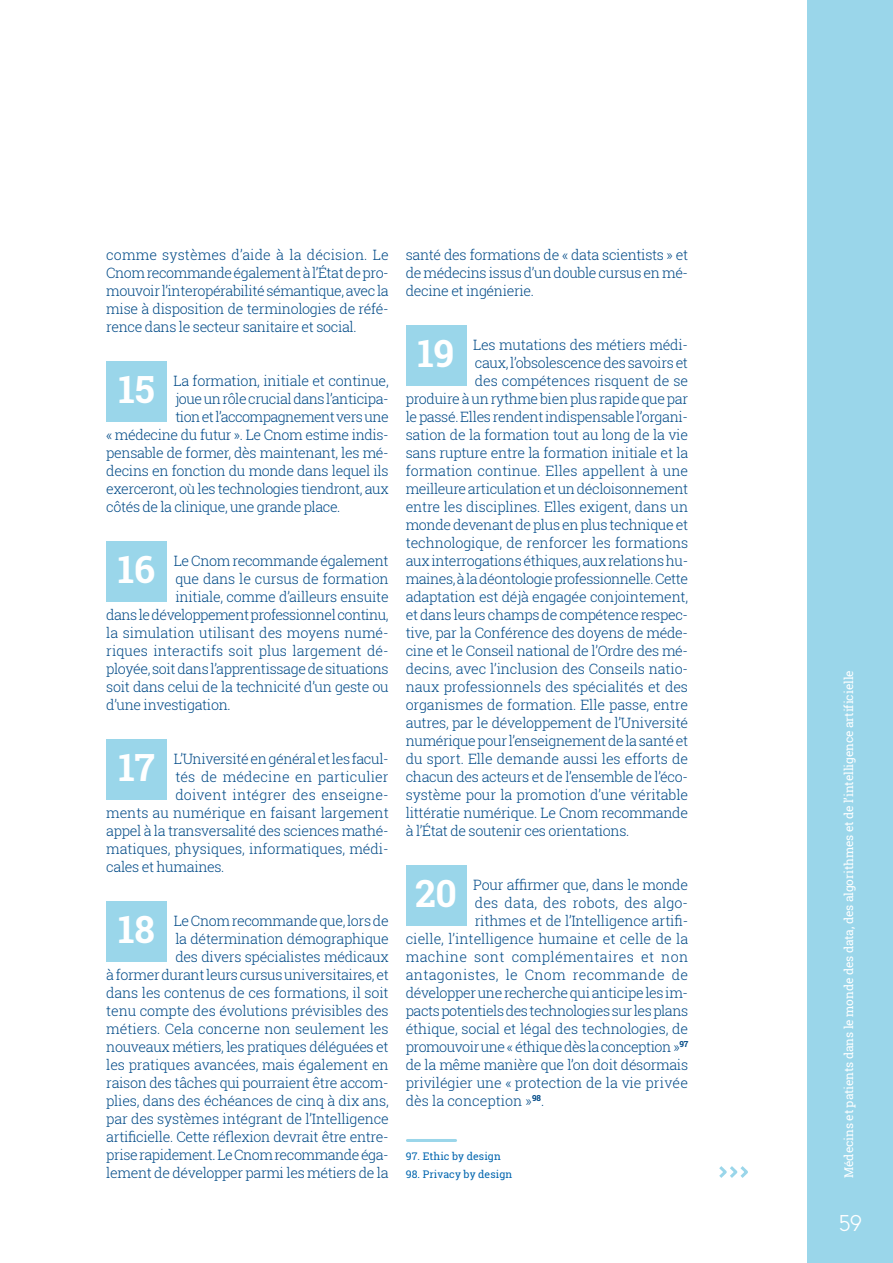
<style>
.page{position:relative;width:893px;height:1263px;background:#fff}
.page>*{position:absolute;margin:0;border:0;box-sizing:border-box;transform-origin:0 0}
.t1{font:700 37.5px "Roboto Slab";letter-spacing:-.01em;color:#fff}
.t2{font:300 22.5px "Euclid Flex";color:#fff}
.t3{font:300 14.25px/18px "Roboto Slab";letter-spacing:-.025em;color:#004a87;text-align:justify}
.t4{font:300 14.25px "Roboto Slab";letter-spacing:-.005em;color:#004a87}
.t5{font:300 14.25px "Roboto Slab";letter-spacing:.005em;color:#004a87}
.t6{font:300 14.25px "Roboto Slab";letter-spacing:.02em;color:#004a87}
.t7{font:300 14.25px "Roboto Slab";color:#004a87}
.t8{font:300 14.25px "Roboto Slab";letter-spacing:.01em;color:#004a87}
.t9{font:12px "Roboto Slab";letter-spacing:-.01em;color:#fff}
.t10{font:10.5px "Roboto Slab";letter-spacing:.01em;color:#0065ae}
</style>
<div class="page">
<div style="left:808px;top:0;width:85px;height:1263px;background:#9ad6ea"></div>
<div style="left:106px;top:361px;width:61px;height:61px;background:#9ad6ea"></div>
<div style="left:106px;top:541px;width:61px;height:61px;background:#9ad6ea"></div>
<div style="left:106px;top:739px;width:61px;height:61px;background:#9ad6ea"></div>
<div style="left:106px;top:901px;width:61px;height:61px;background:#9ad6ea"></div>
<div style="left:406px;top:325px;width:60px;height:61px;background:#9ad6ea"></div>
<div style="left:406px;top:865px;width:60px;height:61px;background:#9ad6ea"></div>
<svg style="left:719px;top:1166px;width:29px;height:12px"></svg>
<hr style="left:407px;top:1139px;width:49px;height:3px;background:#9ad6ea">
<p class="t3" style="left:106px;top:245px;width:284px">comme systèmes d’aide à la décision. Le Cnom recommande également à l’État de pro&shy;mouvoir l’interopérabilité sémantique, avec la mise à disposition de terminologies de réfé&shy;rence dans le secteur sanitaire et social.</p>
<h1 class="t1" style="left:118px;top:364px;width:38px">15</h1>
<p class="t3" style="left:173px;top:371px;width:217px">La formation, initiale et continue,</p>
<p class="t3" style="left:175px;top:389px;width:215px">joue un rôle crucial dans l’anticipa-</p>
<p class="t3" style="left:175px;top:407px;width:215px">tion et l’accompagnement vers une</p>
<p class="t3" style="left:106px;top:425px;width:284px">« médecine du futur ». Le Cnom estime indis-</p>
<p class="t3" style="left:106px;top:443px;width:284px">pensable de former, dès maintenant, les mé-</p>
<p class="t3" style="left:106px;top:461px;width:284px">decins en fonction du monde dans lequel ils</p>
<p class="t3" style="left:106px;top:479px;width:284px">exerceront, où les technologies tiendront, aux</p>
<p class="t3" style="left:106px;top:497px;width:236px">côtés de la clinique, une grande place.</p>
<h1 class="t1" style="left:118px;top:544px;width:39px">16</h1>
<p class="t3" style="left:174px;top:551px;width:216px">Le Cnom recommande également</p>
<p class="t3" style="left:175px;top:569px;width:215px">que dans le cursus de formation</p>
<p class="t3" style="left:175px;top:587px;width:215px">initiale, comme d’ailleurs ensuite</p>
<p class="t3" style="left:106px;top:605px;width:284px">dans le développement professionnel continu,</p>
<p class="t4" style="left:106px;top:623px;width:284px">la simulation utilisant des moyens numé-</p>
<p class="t5" style="left:106px;top:641px;width:284px">riques interactifs soit plus largement dé-</p>
<p class="t3" style="left:106px;top:659px;width:284px">ployée, soit dans l’apprentissage de situations</p>
<p class="t3" style="left:106px;top:677px;width:284px">soit dans celui de la technicité d’un geste ou</p>
<p class="t3" style="left:106px;top:695px;width:126px">d’une investigation.</p>
<h1 class="t1" style="left:118px;top:742px;width:38px">17</h1>
<p class="t3" style="left:174px;top:749px;width:216px">L’Université en général et les facul-</p>
<p class="t5" style="left:175px;top:767px;width:215px">tés de médecine en particulier</p>
<p class="t8" style="left:175px;top:785px;width:215px">doivent intégrer des enseigne-</p>
<p class="t3" style="left:106px;top:803px;width:284px">ments au numérique en faisant largement</p>
<p class="t3" style="left:106px;top:821px;width:284px">appel à la transversalité des sciences mathé-</p>
<p class="t4" style="left:106px;top:839px;width:284px">matiques, physiques, informatiques, médi-</p>
<p class="t3" style="left:106px;top:857px;width:120px">cales et humaines.</p>
<p class="t3" style="left:106px;top:911px;width:284px;text-align:right">Le Cnom recommande que, lors de<br>la détermination démographique<br>des divers spécialistes médicaux<br>à former durant leurs cursus universitaires, et dans les contenus de ces formations, il soit tenu compte des évolutions prévisibles des métiers. Cela concerne non seulement les nouveaux métiers, les pratiques déléguées et les pratiques avancées, mais également en raison des tâches qui pourraient être accom&shy;plies, dans des échéances de cinq à dix ans, par des systèmes intégrant de l’Intelligence artificielle. Cette réflexion devrait être entre&shy;prise rapidement. Le Cnom recommande éga&shy;lement de développer parmi les métiers de la</p>
<h1 class="t1" style="left:118px;top:904px;width:38px">18</h1>
<p class="t3" style="left:406px;top:245px;width:284px">santé des formations de « data scientists » et de médecins issus d’un double cursus en mé&shy;decine et ingénierie.</p>
<h1 class="t1" style="left:417px;top:328px;width:39px">19</h1>
<p class="t3" style="left:473px;top:335px;width:216px">Les mutations des métiers médi-</p>
<p class="t3" style="left:475px;top:353px;width:215px">caux, l’obsolescence des savoirs et</p>
<p class="t3" style="left:475px;top:371px;width:215px">des compétences risquent de se</p>
<p class="t3" style="left:406px;top:389px;width:284px">produire à un rythme bien plus rapide que par</p>
<p class="t3" style="left:406px;top:407px;width:284px">le passé. Elles rendent indispensable l’organi-</p>
<p class="t3" style="left:406px;top:425px;width:284px">sation de la formation tout au long de la vie</p>
<p class="t3" style="left:406px;top:443px;width:284px">sans rupture entre la formation initiale et la</p>
<p class="t7" style="left:406px;top:461px;width:284px">formation continue. Elles appellent à une</p>
<p class="t3" style="left:406px;top:479px;width:284px">meilleure articulation et un décloisonnement</p>
<p class="t3" style="left:406px;top:497px;width:284px">entre les disciplines. Elles exigent, dans un</p>
<p class="t3" style="left:406px;top:515px;width:284px">monde devenant de plus en plus technique et</p>
<p class="t3" style="left:406px;top:533px;width:284px">technologique, de renforcer les formations</p>
<p class="t3" style="left:406px;top:551px;width:284px">aux interrogations éthiques, aux relations hu-</p>
<p class="t3" style="left:406px;top:569px;width:284px">maines, à la déontologie professionnelle. Cette</p>
<p class="t3" style="left:406px;top:587px;width:284px">adaptation est déjà engagée conjointement,</p>
<p class="t3" style="left:406px;top:605px;width:284px">et dans leurs champs de compétence respec-</p>
<p class="t3" style="left:406px;top:623px;width:284px">tive, par la Conférence des doyens de méde-</p>
<p class="t3" style="left:406px;top:641px;width:284px">cine et le Conseil national de l’Ordre des mé-</p>
<p class="t3" style="left:406px;top:659px;width:284px">decins, avec l’inclusion des Conseils natio-</p>
<p class="t4" style="left:406px;top:677px;width:284px">naux professionnels des spécialités et des</p>
<p class="t3" style="left:406px;top:695px;width:284px">organismes de formation. Elle passe, entre</p>
<p class="t3" style="left:406px;top:713px;width:284px">autres, par le développement de l’Université</p>
<p class="t3" style="left:406px;top:731px;width:284px">numérique pour l’enseignement de la santé et</p>
<p class="t3" style="left:406px;top:749px;width:284px">du sport. Elle demande aussi les efforts de</p>
<p class="t3" style="left:406px;top:767px;width:284px">chacun des acteurs et de l’ensemble de l’éco-</p>
<p class="t4" style="left:406px;top:785px;width:284px">système pour la promotion d’une véritable</p>
<p class="t3" style="left:406px;top:803px;width:284px">littératie numérique. Le Cnom recommande</p>
<p class="t3" style="left:406px;top:821px;width:225px">à l’État de soutenir ces orientations.</p>
<h1 class="t1" style="left:415px;top:868px;width:43px">20</h1>
<p class="t3" style="left:473px;top:875px;width:217px">Pour affirmer que, dans le monde</p>
<p class="t8" style="left:475px;top:893px;width:215px">des data, des robots, des algo-</p>
<p class="t3" style="left:475px;top:911px;width:215px">rithmes et de l’Intelligence artifi-</p>
<p class="t4" style="left:406px;top:929px;width:284px">cielle, l’intelligence humaine et celle de la</p>
<p class="t6" style="left:406px;top:947px;width:284px">machine sont complémentaires et non</p>
<p class="t6" style="left:406px;top:965px;width:284px">antagonistes, le Cnom recommande de</p>
<p class="t3" style="left:406px;top:983px;width:284px">développer une recherche qui anticipe les im-</p>
<p class="t3" style="left:406px;top:1001px;width:284px">pacts potentiels des technologies sur les plans</p>
<p class="t3" style="left:406px;top:1019px;width:284px">éthique, social et légal des technologies, de</p>
<p class="t3" style="left:406px;top:1037px;width:284px">promouvoir une « éthique dès la conception »<sup>97</sup></p>
<p class="t3" style="left:406px;top:1055px;width:284px">de la même manière que l’on doit désormais</p>
<p class="t3" style="left:406px;top:1073px;width:284px">privilégier une « protection de la vie privée</p>
<p class="t7" style="left:406px;top:1091px;width:140px">dès la conception »<sup>98</sup>.</p>
<p class="t10" style="left:406px;top:1149px;width:97px">97. Ethic by design</p>
<p class="t10" style="left:406px;top:1167px;width:108px">98. Privacy by design</p>
<p class="t9" style="left:840px;top:1178px;width:509px;rotate:-90deg">Médecins et patients dans le monde des data, des algorithmes et de l’intelligence artificielle</p>
<h2 class="t2" style="left:838px;top:1210px;width:26px">59</h2>
</div>
